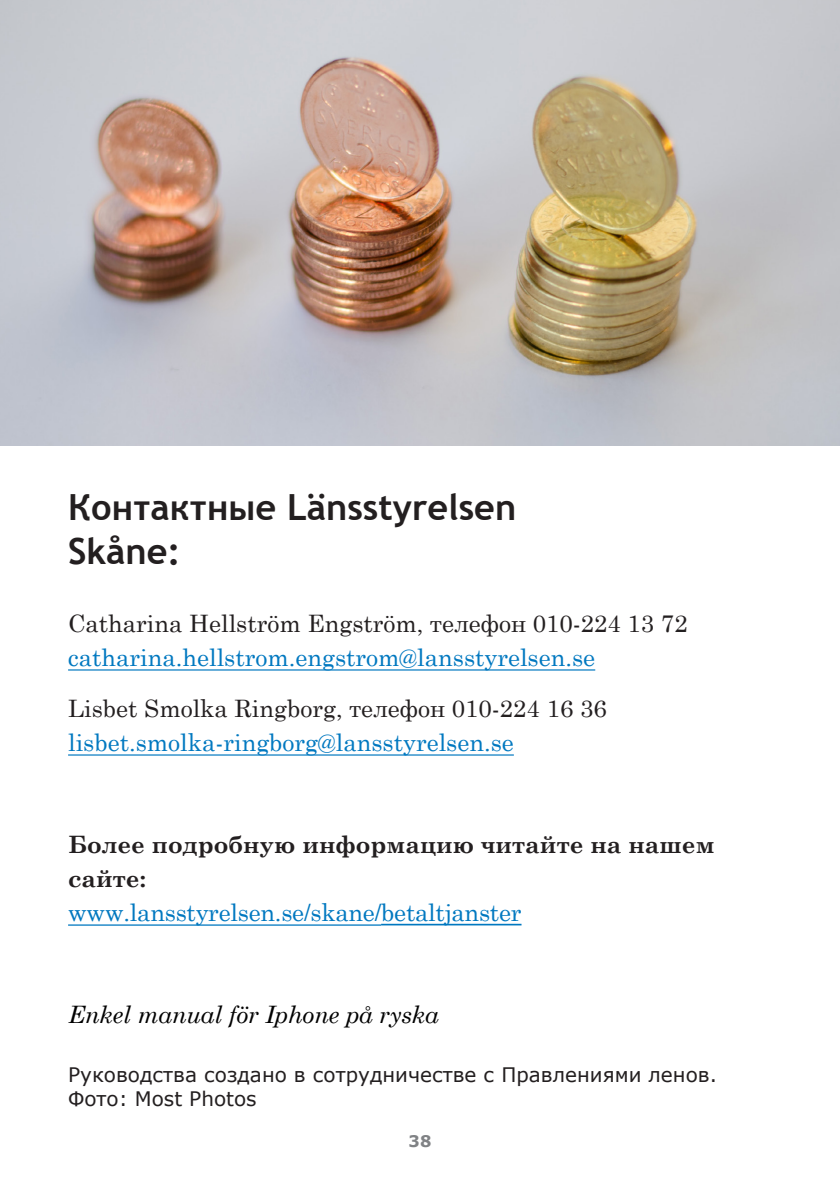
<style>
.page{position:relative;width:840px;height:1191px;background:#fff}
.page>*{position:absolute;margin:0;border:0;box-sizing:border-box;transform-origin:0 0}
.t1{font:700 36px/44px "Trebuchet MS";color:#231f20}
.t2{font:24px "Century Schoolbook";color:#0078c0}
.t3{font:24px "Century Schoolbook";color:#231f20}
.t4{font:700 24px/34px "Century Schoolbook";color:#231f20}
.t5{font:italic 24px "Century Schoolbook";letter-spacing:-.01em;color:#000}
.t6{font:20px/24px "Verdana";color:#231f20}
.t7{font:700 16px "Verdana";color:#808285}
</style>
<div class="page">
<img style="left:0;top:0;width:839px;height:445px">
<hr style="left:68px;top:669px;width:527px;height:1px;background:#0078c0">
<hr style="left:68px;top:754px;width:445px;height:1px;background:#0078c0">
<hr style="left:68px;top:924px;width:313px;height:1px;background:#0078c0">
<hr style="left:381px;top:924px;width:140px;height:1px;background:#0078c0">
<h1 class="t1" style="left:68px;top:485px;width:449px">Контактные Länsstyrelsen<br>Skåne:</h1>
<p class="t3" style="left:68px;top:603px;width:620px">Catharina Hellström Engström, телефон 010-224 13 72</p>
<p class="t2" style="left:68px;top:637px;width:528px">catharina.hellstrom.engstrom@lansstyrelsen.se</p>
<p class="t3" style="left:68px;top:688px;width:540px">Lisbet Smolka Ringborg, телефон 010-224 16 36</p>
<p class="t2" style="left:68px;top:722px;width:447px">lisbet.smolka-ringborg@lansstyrelsen.se</p>
<p class="t4" style="left:68px;top:826px;width:647px">Более подробную информацию читайте на нашем сайте:</p>
<p class="t2" style="left:68px;top:892px;width:454px">www.lansstyrelsen.se/skane/betaltjanster</p>
<p class="t5" style="left:68px;top:996px;width:372px">Enkel manual för Iphone på ryska</p>
<p class="t6" style="left:68px;top:1062px;width:650px">Руководства создано в сотрудничестве с Правлениями ленов.<br>Фото: Most Photos</p>
<p class="t7" style="left:408px;top:1129px;width:24px">38</p>
</div>
